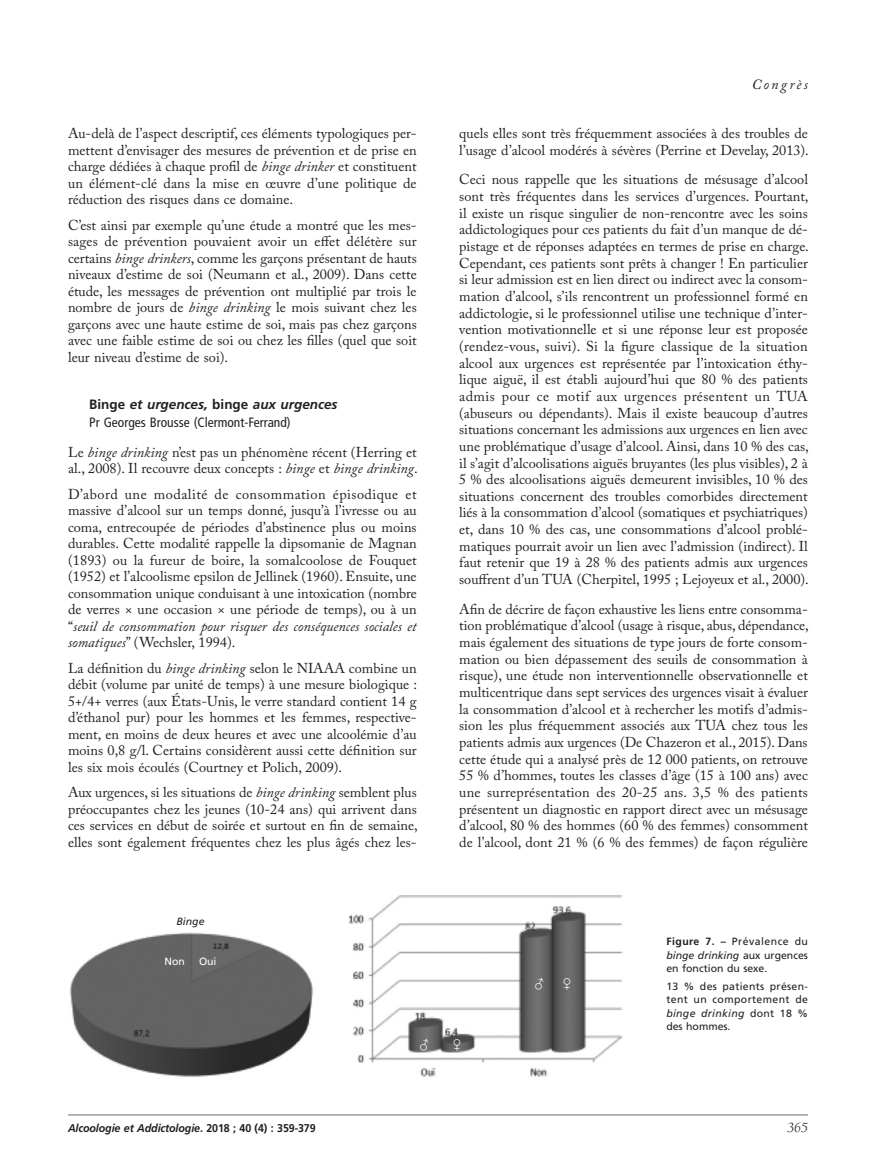
<style>
.page{position:relative;width:893px;height:1149px;background:#fff}
.page>*{position:absolute;margin:0;border:0;box-sizing:border-box;transform-origin:0 0}
.Texte-9{font:14.25px/16.6px "Adobe Caslon Pro";color:#231f20;text-align:justify}
.t1{font:italic 14.25px "Adobe Caslon Pro";letter-spacing:.15em;color:#231f20}
.t2{font:italic 14.25px "Berkeley";color:#231f20}
.Résumés_Auteur{font:condensed 13.5px "Frutiger";color:#231f20}
.Résumés_Titre{font:italic 700 13.5px "Frutiger";color:#231f20}
.t3{font:italic 700 11.25px "Frutiger";letter-spacing:-.01em;color:#231f20;scale:.95 1}
.TABLEAU_Titre{font:10.5px/13.5px "Frutiger";letter-spacing:.03em;color:#231f20;text-align:justify}
.TABLEAU_Titre-2{font:10.5px "Frutiger";color:#fff}
.TABLEAU_Titre-3{font:italic 10.5px "Frutiger";color:#231f20}
.s1{font-style:italic}
.s2{font-style:normal}
.s3{font-weight:700}
</style>
<div class="page">
<hr style="left:68px;top:1114px;width:740px;height:1px;background:#6c6d70">
<img style="left:70px;top:932px;width:243px;height:145px">
<img style="left:349px;top:895px;width:274px;height:182px">
<svg style="left:420px;top:1038px;width:8px;height:12px"></svg>
<svg style="left:454px;top:1038px;width:6px;height:12px"></svg>
<svg style="left:535px;top:977px;width:9px;height:12px"></svg>
<svg style="left:564px;top:977px;width:6px;height:12px"></svg>
<p class="Texte-9" style="left:68px;top:125px;width:350px">Au-delà de l’aspect descriptif, ces éléments typologiques per&shy;mettent d’envisager des mesures de prévention et de prise en charge dédiées à chaque profil de <span class="s1">binge drinker</span> et constituent un élément-clé dans la mise en œuvre d’une politique de réduction des risques dans ce domaine.</p>
<p class="Texte-9" style="left:68px;top:216px;width:350px">C’est ainsi par exemple qu’une étude a montré que les mes&shy;sages de prévention pouvaient avoir un effet délétère sur certains <span class="s1">binge drinkers</span>, comme les garçons présentant de hauts niveaux d’estime de soi (Neumann et al., 2009). Dans cette étude, les messages de prévention ont multiplié par trois le nombre de jours de <span class="s1">binge drinking</span> le mois suivant chez les garçons avec une haute estime de soi, mais pas chez garçons avec une faible estime de soi ou chez les filles (quel que soit leur niveau d’estime de soi).</p>
<p class="Résumés_Titre" style="left:89px;top:396px;width:250px"><span class="s2">Binge</span> et urgences, <span class="s2">binge</span> aux urgences</p>
<p class="Résumés_Auteur" style="left:89px;top:414px;width:203px">Pr Georges Brousse (Clermont-Ferrand)</p>
<p class="Texte-9" style="left:68px;top:443px;width:351px">Le <span class="s1">binge drinking</span> n’est pas un phénomène récent (Herring et al., 2008). Il recouvre deux concepts : <span class="s1">binge</span> et <span class="s1">binge drinking</span>.</p>
<p class="Texte-9" style="left:68px;top:485px;width:350px">D’abord une modalité de consommation épisodique et massive d’alcool sur un temps donné, jusqu’à l’ivresse ou au coma, entrecoupée de périodes d’abstinence plus ou moins durables. Cette modalité rappelle la dipsomanie de Magnan (1893) ou la fureur de boire, la somalcoolose de Fouquet (1952) et l’alcoolisme epsilon de Jellinek (1960). Ensuite, une consommation unique conduisant à une intoxication (nombre de verres × une occasion × une période de temps), ou à un “<span class="s1">seuil de consommation pour risquer des conséquences sociales et somatiques</span>” (Wechsler, 1994).</p>
<p class="Texte-9" style="left:68px;top:659px;width:351px">La définition du <span class="s1">binge drinking</span> selon le NIAAA combine un débit (volume par unité de temps) à une mesure biologique :<br>5+/4+ verres (aux États-Unis, le verre standard contient 14 g d’éthanol pur) pour les hommes et les femmes, respective&shy;ment, en moins de deux heures et avec une alcoolémie d’au moins 0,8 g/l. Certains considèrent aussi cette définition sur les six mois écoulés (Courtney et Polich, 2009).</p>
<p class="Texte-9" style="left:68px;top:783px;width:351px">Aux urgences, si les situations de <span class="s1">binge drinking</span> semblent plus préoccupantes chez les jeunes (10-24 ans) qui arrivent dans ces services en début de soirée et surtout en fin de semaine, elles sont également fréquentes chez les plus âgés chez les-</p>
<p class="TABLEAU_Titre-3" style="left:177px;top:915px;width:30px">Binge</p>
<p class="TABLEAU_Titre-2" style="left:165px;top:954px;width:22px">Non</p>
<p class="TABLEAU_Titre-2" style="left:199px;top:954px;width:19px">Oui</p>
<p class="t1" style="left:752px;top:76px;width:58px">Congrès</p>
<p class="Texte-9" style="left:459px;top:125px;width:351px">quels elles sont très fréquemment associées à des troubles de l’usage d’alcool modérés à sévères (Perrine et Develay, 2013).</p>
<p class="Texte-9" style="left:459px;top:171px;width:351px">Ceci nous rappelle que les situations de mésusage d’alcool sont très fréquentes dans les services d’urgences. Pourtant, il existe un risque singulier de non-rencontre avec les soins addictologiques pour ces patients du fait d’un manque de dé&shy;pistage et de réponses adaptées en termes de prise en charge.<br>Cependant, ces patients sont prêts à changer ! En particulier si leur admission est en lien direct ou indirect avec la consom&shy;mation d’alcool, s’ils rencontrent un professionnel formé en addictologie, si le professionnel utilise une technique d’inter&shy;vention motivationnelle et si une réponse leur est proposée (rendez-vous, suivi). Si la figure classique de la situation alcool aux urgences est représentée par l’intoxication éthy&shy;lique aiguë, il est établi aujourd’hui que 80 % des patients admis pour ce motif aux urgences présentent un TUA (abuseurs ou dépendants). Mais il existe beaucoup d’autres situations concernant les admissions aux urgences en lien avec une problématique d’usage d’alcool. Ainsi, dans 10 % des cas, il s’agit d’alcoolisations aiguës bruyantes (les plus visibles), 2 à 5 % des alcoolisations aiguës demeurent invisibles, 10 % des situations concernent des troubles comorbides directement liés à la consommation d’alcool (somatiques et psychiatriques) et, dans 10 % des cas, une consommations d’alcool problé&shy;matiques pourrait avoir un lien avec l’admission (indirect). Il faut retenir que 19 à 28 % des patients admis aux urgences souffrent d’un TUA (Cherpitel, 1995 ; Lejoyeux et al., 2000).</p>
<p class="Texte-9" style="left:459px;top:600px;width:351px">Afin de décrire de façon exhaustive les liens entre consomma&shy;tion problématique d’alcool (usage à risque, abus, dépendance, mais également des situations de type jours de forte consom&shy;mation ou bien dépassement des seuils de consommation à risque), une étude non interventionnelle observationnelle et multicentrique dans sept services des urgences visait à évaluer la consommation d’alcool et à rechercher les motifs d’admis&shy;sion les plus fréquemment associés aux TUA chez tous les patients admis aux urgences (De Chazeron et al., 2015). Dans cette étude qui a analysé près de 12 000 patients, on retrouve 55 % d’hommes, toutes les classes d’âge (15 à 100 ans) avec une surreprésentation des 20-25 ans. 3,5 % des patients présentent un diagnostic en rapport direct avec un mésusage d’alcool, 80 % des hommes (60 % des femmes) consomment de l’alcool, dont 21 % (6 % des femmes) de façon régulière</p>
<p class="TABLEAU_Titre" style="left:666px;top:934px;width:143px"><span class="s3">Figure 7. –</span> Prévalence du <span class="s1">binge drinking</span> aux urgences en fonction du sexe.</p>
<p class="TABLEAU_Titre" style="left:666px;top:979px;width:143px">13 % des patients présen&shy;tent un comportement de <span class="s1">binge drinking</span> dont 18 % des hommes.</p>
<p class="t3" style="left:68px;top:1121px;width:262px">Alcoologie et Addictologie<span class="s2">. 2018 ; 40 (4) : 359-379</span></p>
<p class="t2" style="left:787px;top:1119px;width:22px">365</p>
</div>
